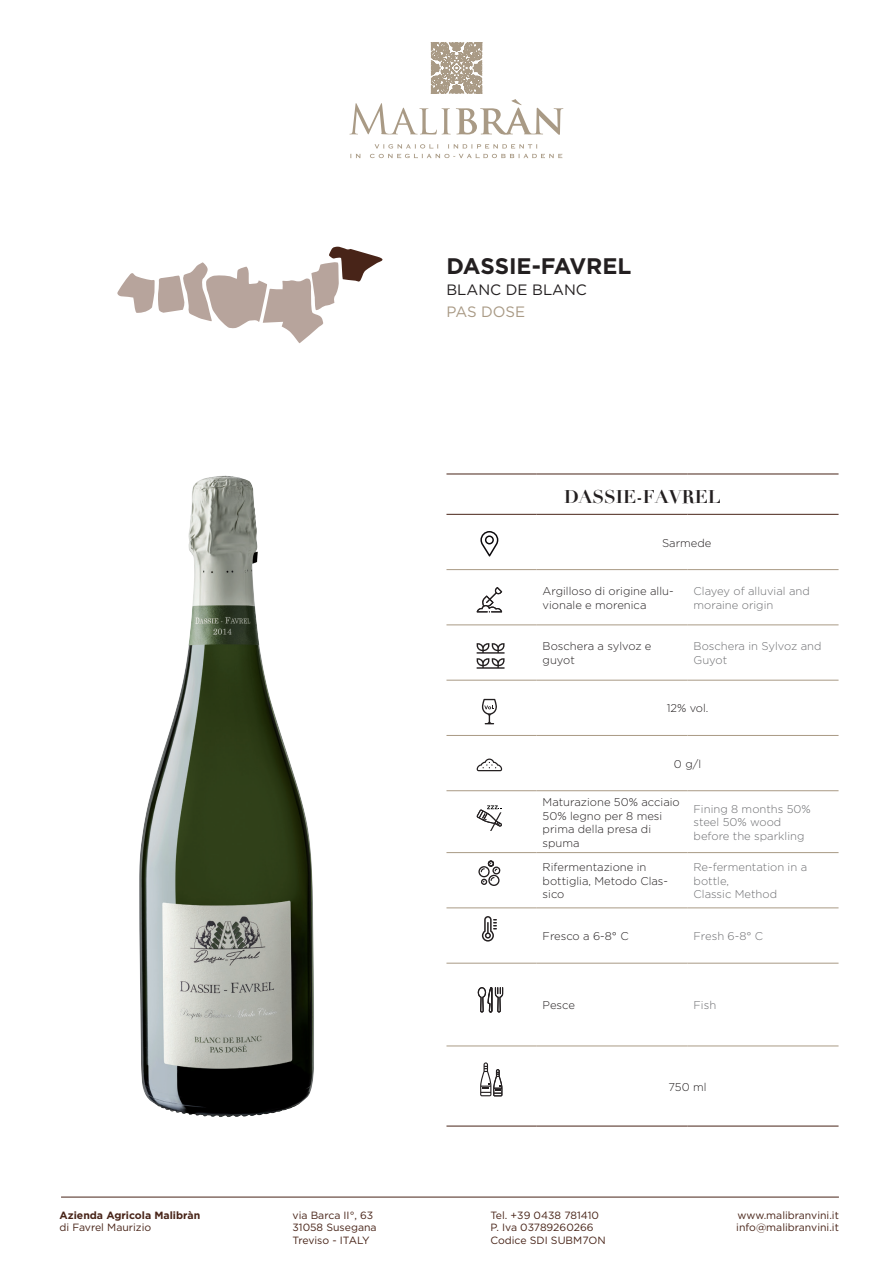
<style>
.page{position:relative;width:893px;height:1263px;background:#fff}
.page>*{position:absolute;margin:0;border:0;box-sizing:border-box;transform-origin:0 0}
.t1{font:700 22.5px "Gotham HTF";letter-spacing:-.005em;color:#231f20}
.t2{font:700 18px "Didot";color:#231f20}
.t3{font:15px "Gotham HTF";color:#231f20}
.t4{font:15px "Gotham HTF";letter-spacing:-.005em;color:#a99a85}
.t5{font:300 11.25px/13.5px "Gotham HTF";color:#231f20}
.t6{font:300 11.25px/13.5px "Gotham HTF";color:#6c6d70}
.t7{font:10.5px/12.6px "Gotham HTF";color:#482418}
.t8{font:700 10.5px "Gotham HTF";color:#482418}
</style>
<div class="page">
<svg style="left:117px;top:246px;width:266px;height:97px"></svg>
<hr style="left:61px;top:1197px;width:778px;height:1px;background:#482418">
<svg style="left:350px;top:154px;width:11px;height:4px"></svg>
<svg style="left:370px;top:144px;width:192px;height:14px"></svg>
<svg style="left:349px;top:42px;width:214px;height:93px"></svg>
<img style="left:139px;top:478px;width:175px;height:639px">
<hr style="left:446px;top:569px;width:91px;height:1px;background:#a99a85">
<hr style="left:537px;top:569px;width:151px;height:1px;background:#a99a85">
<hr style="left:688px;top:569px;width:150px;height:1px;background:#a99a85">
<hr style="left:446px;top:625px;width:91px;height:1px;background:#a99a85">
<hr style="left:537px;top:625px;width:151px;height:1px;background:#a99a85">
<hr style="left:688px;top:625px;width:150px;height:1px;background:#a99a85">
<hr style="left:446px;top:735px;width:91px;height:1px;background:#a99a85">
<hr style="left:537px;top:735px;width:151px;height:1px;background:#a99a85">
<hr style="left:688px;top:735px;width:150px;height:1px;background:#a99a85">
<hr style="left:446px;top:790px;width:91px;height:1px;background:#a99a85">
<hr style="left:537px;top:790px;width:151px;height:1px;background:#a99a85">
<hr style="left:688px;top:790px;width:150px;height:1px;background:#a99a85">
<hr style="left:446px;top:852px;width:91px;height:1px;background:#a99a85">
<hr style="left:537px;top:852px;width:151px;height:1px;background:#a99a85">
<hr style="left:688px;top:852px;width:150px;height:1px;background:#a99a85">
<hr style="left:446px;top:680px;width:91px;height:1px;background:#a99a85">
<hr style="left:537px;top:680px;width:151px;height:1px;background:#a99a85">
<hr style="left:688px;top:680px;width:150px;height:1px;background:#a99a85">
<hr style="left:446px;top:908px;width:91px;height:1px;background:#a99a85">
<hr style="left:537px;top:908px;width:151px;height:1px;background:#a99a85">
<hr style="left:688px;top:908px;width:150px;height:1px;background:#a99a85">
<hr style="left:446px;top:963px;width:91px;height:1px;background:#a99a85">
<hr style="left:537px;top:963px;width:151px;height:1px;background:#a99a85">
<hr style="left:688px;top:963px;width:150px;height:1px;background:#a99a85">
<hr style="left:446px;top:1046px;width:91px;height:1px;background:#a99a85">
<hr style="left:537px;top:1046px;width:151px;height:1px;background:#a99a85">
<hr style="left:688px;top:1046px;width:150px;height:1px;background:#a99a85">
<hr style="left:446px;top:474px;width:91px;height:1px;background:#482418">
<hr style="left:537px;top:474px;width:151px;height:1px;background:#482418">
<hr style="left:688px;top:474px;width:150px;height:1px;background:#482418">
<hr style="left:446px;top:514px;width:91px;height:1px;background:#482418">
<hr style="left:537px;top:514px;width:151px;height:1px;background:#482418">
<hr style="left:688px;top:514px;width:150px;height:1px;background:#482418">
<hr style="left:446px;top:1126px;width:91px;height:1px;background:#482418">
<hr style="left:537px;top:1126px;width:151px;height:1px;background:#482418">
<hr style="left:688px;top:1126px;width:150px;height:1px;background:#482418">
<svg style="left:480px;top:531px;width:18px;height:25px"></svg>
<svg style="left:477px;top:587px;width:25px;height:25px"></svg>
<svg style="left:477px;top:643px;width:27px;height:26px"></svg>
<svg style="left:482px;top:699px;width:15px;height:25px"></svg>
<svg style="left:476px;top:758px;width:26px;height:13px"></svg>
<svg style="left:476px;top:805px;width:26px;height:26px"></svg>
<svg style="left:478px;top:860px;width:23px;height:26px"></svg>
<svg style="left:482px;top:916px;width:15px;height:25px"></svg>
<svg style="left:477px;top:987px;width:26px;height:25px"></svg>
<svg style="left:480px;top:1062px;width:22px;height:34px"></svg>
<p class="t8" style="left:60px;top:1209px;width:142px">Azienda Agricola Malibràn</p>
<p class="t7" style="left:60px;top:1221px;width:93px">di Favrel Maurizio</p>
<h1 class="t1" style="left:446px;top:253px;width:187px">DASSIE-FAVREL</h1>
<h3 class="t3" style="left:446px;top:281px;width:142px">BLANC DE BLANC</h3>
<h3 class="t4" style="left:446px;top:304px;width:80px">PAS DOSE</h3>
<h2 class="t2" style="left:564px;top:485px;width:158px">DASSIE-FAVREL</h2>
<p class="t5" style="left:662px;top:536px;width:51px">Sarmede</p>
<p class="t5" style="left:543px;top:584px;width:133px">Argilloso di origine allu&shy;vionale e morenica</p>
<p class="t6" style="left:694px;top:584px;width:118px">Clayey of alluvial and moraine origin</p>
<p class="t5" style="left:543px;top:640px;width:110px">Boschera a sylvoz e guyot</p>
<p class="t6" style="left:694px;top:640px;width:129px">Boschera in Sylvoz and<br>Guyot</p>
<p class="t5" style="left:667px;top:702px;width:43px">12% vol.</p>
<p class="t5" style="left:674px;top:757px;width:29px">0 g/l</p>
<p class="t5" style="left:543px;top:795px;width:139px">Maturazione 50% acciaio<br>50% legno per 8 mesi prima della presa di spuma</p>
<p class="t6" style="left:694px;top:802px;width:119px">Fining 8 months 50% steel 50% wood before the sparkling</p>
<p class="t5" style="left:543px;top:860px;width:127px">Rifermentazione in bottiglia, Metodo Clas&shy;sico</p>
<p class="t6" style="left:694px;top:860px;width:115px">Re-fermentation in a bottle,<br>Classic Method</p>
<p class="t5" style="left:543px;top:929px;width:88px">Fresco a 6-8° C</p>
<p class="t6" style="left:694px;top:929px;width:71px">Fresh 6-8° C</p>
<p class="t5" style="left:543px;top:998px;width:34px">Pesce</p>
<p class="t6" style="left:694px;top:998px;width:24px">Fish</p>
<p class="t5" style="left:669px;top:1080px;width:39px">750 ml</p>
<p class="t7" style="left:293px;top:1208px;width:86px">via Barca II°, 63<br>31058 Susegana<br>Treviso - ITALY</p>
<p class="t7" style="left:490px;top:1208px;width:117px">Tel. +39 0438 781410<br>P. Iva 03789260266<br>Codice SDI SUBM7ON</p>
<p class="t7" style="left:736px;top:1208px;width:104px">www.malibranvini.it info@malibranvini.it</p>
</div>
